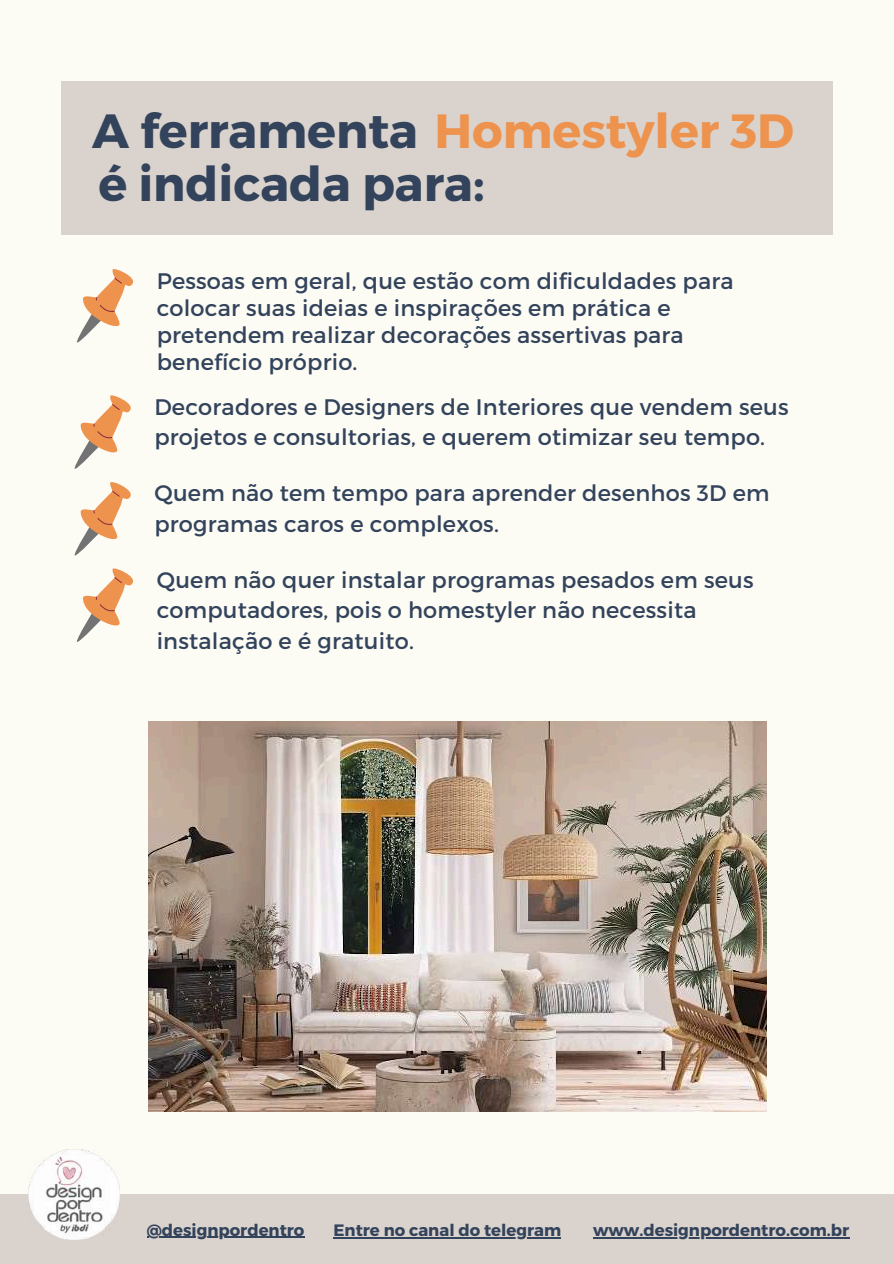
<style>
.page{position:relative;width:894px;height:1264px;background:#fff}
.page>*{position:absolute;margin:0;border:0;box-sizing:border-box;transform-origin:0 0}
.t1{font:700 48px "Montserrat";color:#ee934d}
.t2{font:700 48px "Montserrat";color:#32435b}
.t3{font:22.5px/30.3px "Montserrat";letter-spacing:.01em;color:#32435b}
.t4{font:700 16.5px "Montserrat";color:#32435b}
.s1{color:#32435b}
</style>
<div class="page">
<div style="left:0;top:0;width:893px;height:1263px;background:#fcfbf4"></div>
<div style="left:61px;top:81px;width:771px;height:154px;background:#dad2cd"></div>
<svg style="left:77px;top:269px;width:56px;height:74px"></svg>
<svg style="left:74px;top:395px;width:57px;height:74px"></svg>
<svg style="left:74px;top:482px;width:57px;height:74px"></svg>
<svg style="left:77px;top:568px;width:56px;height:74px"></svg>
<div style="left:0;top:1194px;width:893px;height:69px;background:#dad2cd"></div>
<hr style="left:147px;top:1236px;width:157px;height:1px;background:#32435b">
<hr style="left:593px;top:1236px;width:256px;height:2px;background:#32435b">
<hr style="left:333px;top:1236px;width:228px;height:1px;background:#32435b">
<img style="left:29px;top:1149px;width:90px;height:90px">
<img style="left:148px;top:721px;width:618px;height:390px">
<h1 class="t1" style="left:92px;top:100px;width:703px"><span class="s1">A ferramenta</span> Homestyler 3D</h1>
<h1 class="t2" style="left:98px;top:153px;width:387px">é indicada para:</h1>
<p class="t3" style="left:157px;top:266px;width:578px;line-height:27px">Pessoas em geral, que estão com dificuldades para colocar suas ideias e inspirações em prática e pretendem realizar decorações assertivas para benefício próprio.</p>
<p class="t3" style="left:154px;top:390px;width:635px">Decoradores e Designers de Interiores que vendem seus projetos e consultorias, e querem otimizar seu tempo.</p>
<p class="t3" style="left:154px;top:477px;width:616px">Quem não tem tempo para aprender desenhos 3D em programas caros e complexos.</p>
<p class="t3" style="left:157px;top:563px;width:598px">Quem não quer instalar programas pesados em seus computadores, pois o homestyler não necessita instalação e é gratuito.</p>
<p class="t4" style="left:147px;top:1218px;width:159px">@designpordentro</p>
<p class="t4" style="left:333px;top:1219px;width:229px">Entre no canal do telegram</p>
<p class="t4" style="left:593px;top:1219px;width:258px">www.designpordentro.com.br</p>
</div>
